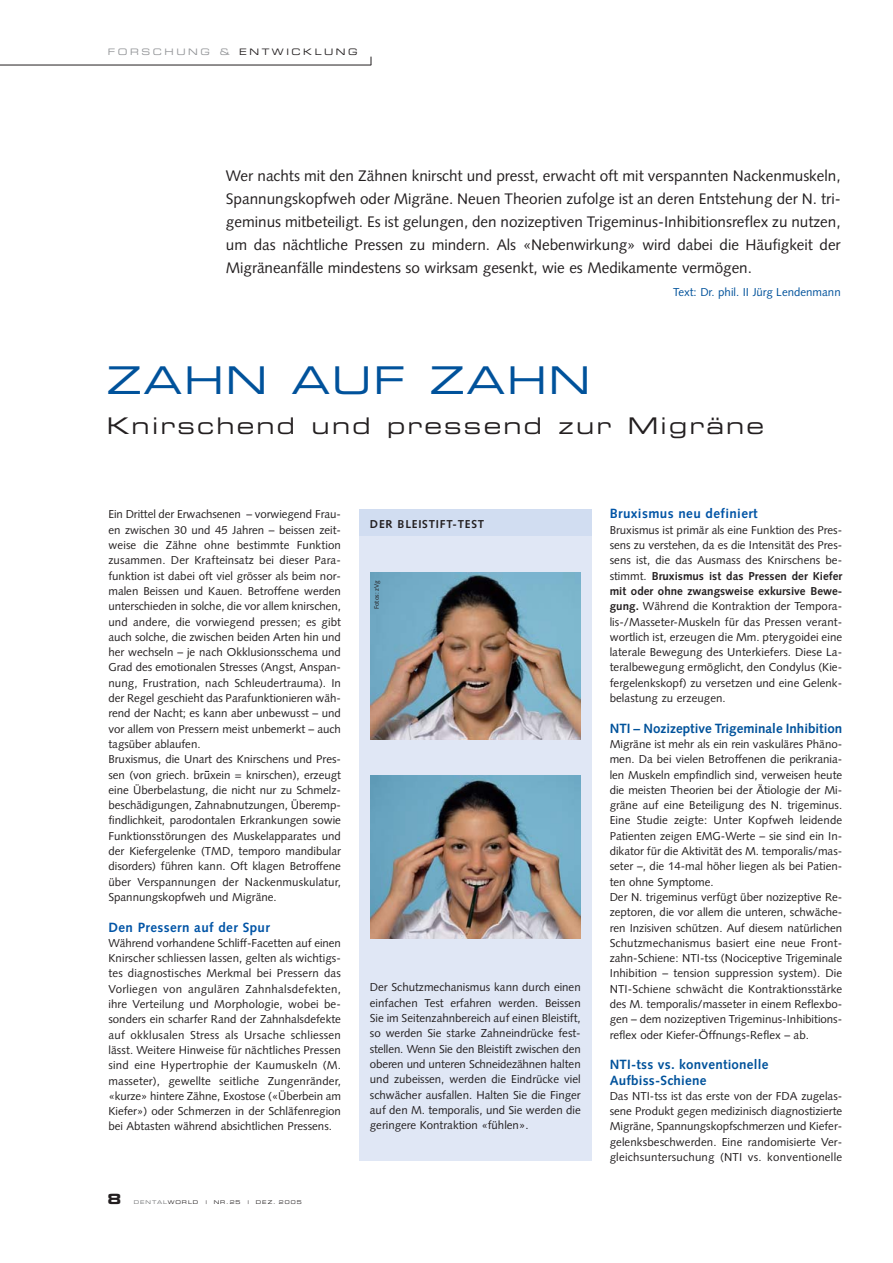
<style>
.page{position:relative;width:893px;height:1263px;background:#fff}
.page>*{position:absolute;margin:0;border:0;box-sizing:border-box;transform-origin:0 0}
.t1{font:38.25px "Eurostile Extended Two";letter-spacing:.05em;color:#00529b}
.t2{font:22.95px "Eurostile Extended Two";letter-spacing:.095em;color:#231f20}
.t3{font:15.3px/23px "Syntax";letter-spacing:-.005em;color:#231f20;text-align:justify}
.t4{font:14.1px "Eurostile Bold Extended Two";color:#231f20}
.t5{font:700 13.35px/15.3px "Syntax";color:#00529b}
.t6{font:700 13.35px "Syntax";letter-spacing:.03em;color:#0054a6}
.t7{font:11.55px/15.3px "Syntax";color:#231f20;text-align:justify}
.t8{font:11.55px "Syntax";color:#00529b}
.t9{font:700 11.55px "Syntax";letter-spacing:.065em;color:#231f20}
.t10{font:8.85px "Eurostile Extended Two";letter-spacing:.29em;color:#231f20}
.t11{font:6.3px "Syntax";color:#231f20}
.t12{font:5.1px "Eurostile Extended Two";letter-spacing:.195em;color:#231f20}
.t13{font:5.1px "Eurostile Extended Two";letter-spacing:.195em;color:#6c6e70}
.s1{color:#939598}
.s2{color:#231f20}
.s3{font-weight:700}
</style>
<div class="page">
<hr style="left:0;top:65px;width:371px;height:1px;background:#231f20">
<div style="left:359px;top:509px;width:233px;height:652px;background:#e0e7f5"></div>
<div style="left:359px;top:509px;width:233px;height:27px;background:#d1ddf1"></div>
<img style="left:370px;top:573px;width:210px;height:166px">
<img style="left:370px;top:775px;width:210px;height:164px">
<p class="t10" style="left:108px;top:49px;width:251px"><span class="s1">FORSCHUNG &amp;</span> ENTWICKLUNG</p>
<p class="t3" style="left:226px;top:166px;width:616px">Wer nachts mit den Zähnen knirscht und presst, erwacht oft mit verspannten Nackenmuskeln, Spannungskopfweh oder Migräne. Neuen Theorien zufolge ist an deren Entstehung der N. tri&shy;geminus mitbeteiligt. Es ist gelungen, den nozizeptiven Trigeminus-Inhibitionsreflex zu nutzen, um das nächtliche Pressen zu mindern. Als «Nebenwirkung» wird dabei die Häufigkeit der Migräneanfälle mindestens so wirksam gesenkt, wie es Medikamente vermögen.</p>
<p class="t8" style="left:673px;top:287px;width:169px">Text: Dr. phil. II Jürg Lendenmann</p>
<h1 class="t1" style="left:107px;top:367px;width:485px">ZAHN AUF ZAHN</h1>
<h2 class="t2" style="left:107px;top:417px;width:659px">Knirschend und pressend zur Migräne</h2>
<p class="t7" style="left:108px;top:508px;width:234px;text-align:left">Ein Drittel der Erwachsenen – vorwiegend Frau&shy;en zwischen 30 und 45 Jahren – beissen zeit&shy;weise die Zähne ohne bestimmte Funktion zusammen. Der Krafteinsatz bei dieser Para&shy;funktion ist dabei oft viel grösser als beim nor&shy;malen Beissen und Kauen. Betroffene werden unterschieden in solche, die vor allem knirschen, und andere, die vorwiegend pressen; es gibt auch solche, die zwischen beiden Arten hin und her wechseln – je nach Okklusionsschema und Grad des emotionalen Stresses (Angst, Anspan&shy;nung, Frustration, nach Schleudertrauma). In der Regel geschieht das Parafunktionieren wäh&shy;rend der Nacht; es kann aber unbewusst – und vor allem von Pressern meist unbemerkt – auch tagsüber ablaufen.<br>Bruxismus, die Unart des Knirschens und Pres&shy;sen (von griech. bruxein = knirschen), erzeugt eine Überbelastung, die nicht nur zu Schmelz&shy;beschädigungen, Zahnabnutzungen, Überemp&shy;findlichkeit, parodontalen Erkrankungen sowie Funktionsstörungen des Muskelapparates und der Kiefergelenke (TMD, temporo mandibular disorders) führen kann. Oft klagen Betroffene über Verspannungen der Nackenmuskulatur, Spannungskopfweh und Migräne.</p>
<p class="t6" style="left:108px;top:921px;width:163px">Den Pressern auf der Spur</p>
<p class="t7" style="left:108px;top:936px;width:234px">Während vorhandene Schliff-Facetten auf einen Knirscher schliessen lassen, gelten als wichtigs&shy;tes diagnostisches Merkmal bei Pressern das Vorliegen von angulären Zahnhalsdefekten, ihre Verteilung und Morphologie, wobei be&shy;sonders ein scharfer Rand der Zahnhalsdefekte auf okklusalen Stress als Ursache schliessen lässt. Weitere Hinweise für nächtliches Pressen sind eine Hypertrophie der Kaumuskeln (M. masseter), gewellte seitliche Zungenränder, «kurze» hintere Zähne, Exostose («Überbein am Kiefer») oder Schmerzen in der Schläfenregion bei Abtasten während absichtlichen Pressens.</p>
<p class="t4" style="left:107px;top:1193px;width:15px">8</p>
<p class="t13" style="left:134px;top:1200px;width:66px">DENTAL<span class="s2">WORLD</span></p>
<p class="t12" style="left:206px;top:1200px;width:3px">|</p>
<p class="t12" style="left:214px;top:1200px;width:28px">NR.25</p>
<p class="t12" style="left:248px;top:1200px;width:3px">|</p>
<p class="t12" style="left:256px;top:1200px;width:47px">DEZ. 2005</p>
<p class="t9" style="left:370px;top:519px;width:116px">DER BLEISTIFT-TEST</p>
<p class="t11" style="left:374px;top:609px;width:31px;rotate:-90deg">Fotos: zVg</p>
<p class="t7" style="left:370px;top:981px;width:212px">Der Schutzmechanismus kann durch einen einfachen Test erfahren werden. Beissen Sie im Seitenzahnbereich auf einen Bleistift, so werden Sie starke Zahneindrücke fest&shy;stellen. Wenn Sie den Bleistift zwischen den oberen und unteren Schneidezähnen halten und zubeissen, werden die Eindrücke viel schwächer ausfallen. Halten Sie die Finger auf den M. temporalis, und Sie werden die geringere Kontraktion «fühlen».</p>
<p class="t6" style="left:610px;top:508px;width:149px">Bruxismus neu definiert</p>
<p class="t7" style="left:610px;top:523px;width:234px">Bruxismus ist primär als eine Funktion des Pres&shy;sens zu verstehen, da es die Intensität des Pres&shy;sens ist, die das Ausmass des Knirschens be&shy;stimmt. <span class="s3">Bruxismus ist das Pressen der Kiefer mit oder ohne zwangsweise exkursive Bewe&shy;gung.</span> Während die Kontraktion der Tempora&shy;lis-/Masseter-Muskeln für das Pressen verant&shy;wortlich ist, erzeugen die Mm. pterygoidei eine laterale Bewegung des Unterkiefers. Diese La&shy;teralbewegung ermöglicht, den Condylus (Kie&shy;fergelenkskopf) zu versetzen und eine Gelenk&shy;belastung zu erzeugen.</p>
<p class="t5" style="left:610px;top:722px;width:234px">NTI – Nozizeptive Trigeminale Inhibition</p>
<p class="t7" style="left:610px;top:737px;width:234px;text-align:left">Migräne ist mehr als ein rein vaskuläres Phäno&shy;men. Da bei vielen Betroffenen die perikrania&shy;len Muskeln empfindlich sind, verweisen heute die meisten Theorien bei der Ätiologie der Mi&shy;gräne auf eine Beteiligung des N. trigeminus.<br>Eine Studie zeigte: Unter Kopfweh leidende Patienten zeigen EMG-Werte – sie sind ein In&shy;dikator für die Aktivität des M. temporalis/mas&shy;seter –, die 14-mal höher liegen als bei Patien&shy;ten ohne Symptome.<br>Der N. trigeminus verfügt über nozizeptive Re&shy;zeptoren, die vor allem die unteren, schwäche&shy;ren Inzisiven schützen. Auf diesem natürlichen Schutzmechanismus basiert eine neue Front&shy;zahn-Schiene: NTI-tss (Nociceptive Trigeminale Inhibition – tension suppression system). Die NTI-Schiene schwächt die Kontraktionsstärke des M. temporalis/masseter in einem Reflexbo&shy;gen – dem nozizeptiven Trigeminus-Inhibitions&shy;reflex oder Kiefer-Öffnungs-Reflex – ab.</p>
<p class="t5" style="left:610px;top:1058px;width:160px">NTI-tss vs. konventionelle<br>Aufbiss-Schiene</p>
<p class="t7" style="left:610px;top:1089px;width:234px">Das NTI-tss ist das erste von der FDA zugelas&shy;sene Produkt gegen medizinisch diagnostizierte Migräne, Spannungskopfschmerzen und Kiefer&shy;gelenksbeschwerden. Eine randomisierte Ver&shy;gleichsuntersuchung (NTI vs. konventionelle</p>
</div>
